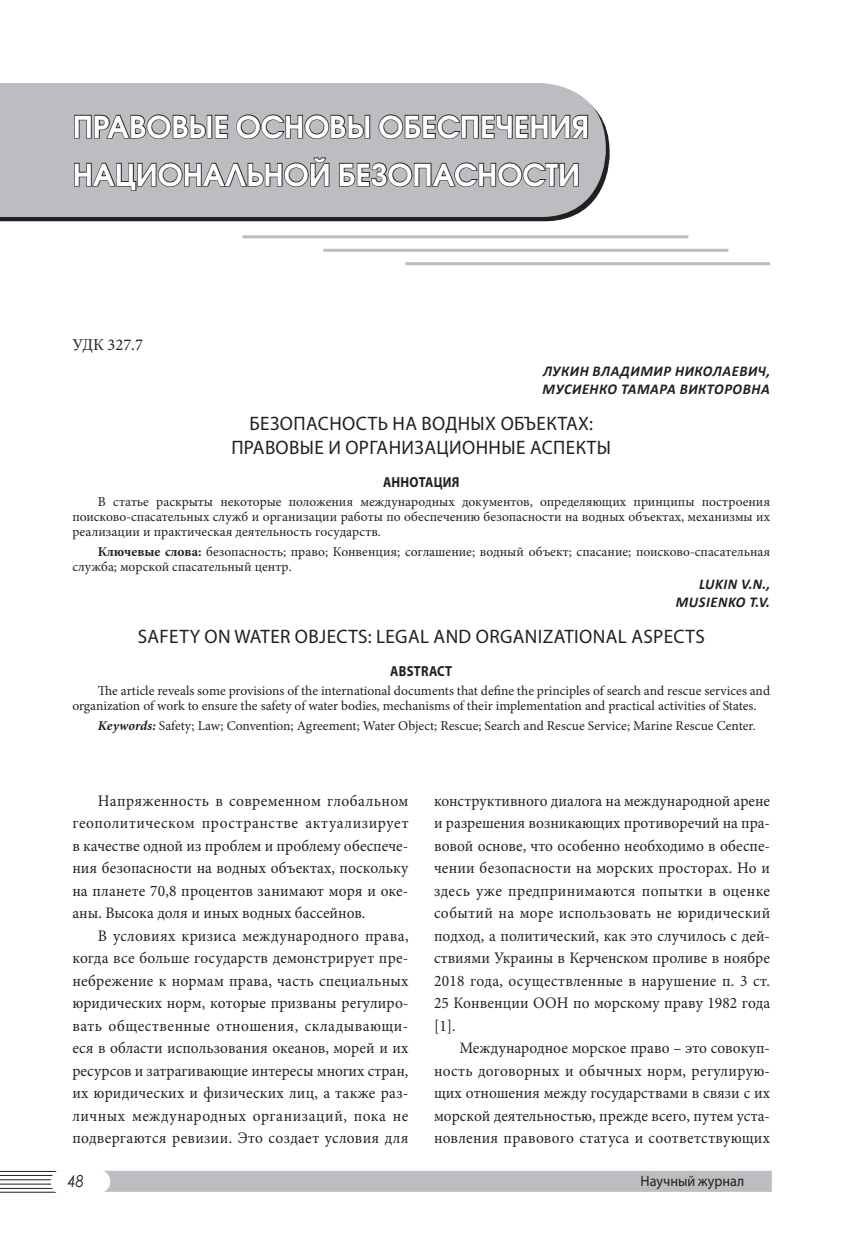
<style>
.page{position:relative;width:851px;height:1234px;background:#fff}
.page>*{position:absolute;margin:0;border:0;box-sizing:border-box;transform-origin:0 0}
.Раздел_Заголовок{font:600 30px/48px "Avant Garde Gothic C";color:#fff}
.Заголовок{font:19.5px/23.4px "Myriad Pro";letter-spacing:.02em;color:#231f20;text-align:center}
.ЗаголовокАнгл{font:19.5px "Myriad Pro";letter-spacing:.02em;color:#231f20}
.УДК{font:16.5px "Minion Pro";color:#231f20}
.t1{font:italic 16.5px "Century Gothic";color:#231f20;scale:.9 1}
.Основной_текст2{font:16.05px/22.5px "Minion Pro";letter-spacing:.015em;color:#231f20;text-align:justify;scale:.96 1}
.ФИО_русск{font:italic 700 15px "Calibri";letter-spacing:.04em;color:#231f20;scale:.96 1}
.ФИО_англ{font:italic 700 15px "Calibri";letter-spacing:.04em;color:#231f20;scale:.96 1}
.t2{font:15px "Myriad Pro";color:#231f20;scale:.94 1}
.АннотацЗагол{font:700 14.55px "Myriad Pro";letter-spacing:.02em;color:#231f20;scale:.87 1}
.АннотацТекст{font:13.5px/15px "Minion Pro";color:#231f20;text-align:justify}
.Ключ_слова{font:13.5px/15px "Minion Pro";color:#231f20}
.s1{font-weight:700}
.s2{font-weight:700;font-style:italic}
</style>
<div class="page">
<div style="left:99px;top:1170px;width:672px;height:21px;background:#bcbdc0"></div>
<div style="left:89px;top:1170px;width:20px;height:21px;background:#fff;border-radius:50%"></div>
<div style="left:88px;top:1169px;width:22px;height:23px;border:2px solid #fff;border-radius:50%"></div>
<hr style="left:0;top:1183px;width:63px;height:1px;background:#231f20">
<hr style="left:0;top:1170px;width:63px;height:1px;background:#231f20">
<hr style="left:0;top:1174px;width:63px;height:1px;background:#231f20">
<hr style="left:0;top:1178px;width:63px;height:1px;background:#231f20">
<hr style="left:0;top:1187px;width:63px;height:1px;background:#231f20">
<hr style="left:0;top:1191px;width:63px;height:1px;background:#231f20">
<div style="left:52px;top:1170px;width:17px;height:22px;background:#fff;border-radius:50%"></div>
<div style="left:51px;top:1169px;width:19px;height:24px;border:2px solid #fff;border-radius:50%"></div>
<svg style="left:0;top:126px;width:609px;height:95px;background:#433f40"></svg>
<div style="left:0;top:83px;width:605px;height:134px;background:#bcbdc0"></div>
<svg style="left:73px;top:114px;width:156px;height:26px;background:#8a898b"></svg>
<svg style="left:235px;top:114px;width:136px;height:26px;background:#8d8c8f"></svg>
<svg style="left:378px;top:114px;width:211px;height:26px;background:#89898b"></svg>
<svg style="left:73px;top:156px;width:257px;height:35px;background:#98989a"></svg>
<svg style="left:338px;top:162px;width:241px;height:26px;background:#8c8b8e"></svg>
<hr style="left:242px;top:235px;width:446px;height:3px;background:#bcbdc0">
<hr style="left:323px;top:249px;width:405px;height:3px;background:#bcbdc0">
<hr style="left:405px;top:262px;width:365px;height:3px;background:#bcbdc0">
<p class="Раздел_Заголовок" style="left:73px;top:102px;width:518px">ПРАВОВЫЕ ОСНОВЫ ОБЕСПЕЧЕНИЯ<br>НАЦИОНАЛЬНОЙ БЕЗОПАСНОСТИ</p>
<p class="УДК" style="left:72px;top:333px;width:72px">УДК 327.7</p>
<p class="ФИО_русск" style="left:543px;top:360px;width:238px">ЛУКИН ВЛАДИМИР НИКОЛАЕВИЧ,</p>
<p class="ФИО_русск" style="left:542px;top:378px;width:238px">МУСИЕНКО ТАМАРА ВИКТОРОВНА</p>
<p class="Заголовок" style="left:231px;top:411px;width:381px">БЕЗОПАСНОСТЬ НА ВОДНЫХ ОБЪЕКТАХ:<br>ПРАВОВЫЕ И ОРГАНИЗАЦИОННЫЕ АСПЕКТЫ</p>
<p class="АннотацЗагол" style="left:383px;top:472px;width:89px">АННОТАЦИЯ</p>
<p class="АннотацТекст" style="left:72px;top:494px;width:699px;text-indent:26px">В статье раскрыты некоторые положения международных документов, определяющих принципы построения поисково-спасательных служб и организации работы по обеспечению безопасности на водных объектах, механизмы их реализации и практическая деятельность государств.</p>
<p class="Ключ_слова" style="left:72px;top:543px;width:699px;text-indent:26px"><span class="s1">Ключевые слова:</span> безопасность; право; Конвенция; соглашение; водный объект; спасание; поисково-спасательная служба; морской спасательный центр.</p>
<p class="ФИО_англ" style="left:699px;top:573px;width:76px">LUKIN V.N.,</p>
<p class="ФИО_англ" style="left:675px;top:591px;width:100px">MUSIENKO T.V.</p>
<p class="ЗаголовокАнгл" style="left:138px;top:624px;width:568px">SAFETY ON WATER OBJECTS: LEGAL AND ORGANIZATIONAL ASPECTS</p>
<p class="АннотацЗагол" style="left:390px;top:661px;width:73px">ABSTRACT</p>
<p class="АннотацТекст" style="left:72px;top:683px;width:699px;text-indent:26px">The article reveals some provisions of the international documents that define the principles of search and rescue services and organization of work to ensure the safety of water bodies, mechanisms of their implementation and practical activities of States.</p>
<p class="Ключ_слова" style="left:98px;top:717px;width:659px"><span class="s2">Keywords:</span> Safety; Law; Convention; Agreement; Water Object; Rescue; Search and Rescue Service; Marine Rescue Center.</p>
<p class="Основной_текст2" style="left:72px;top:789px;width:351px;text-indent:26px">Напряженность в современном глобальном геополитическом пространстве актуализирует в качестве одной из проблем и проблему обеспече&shy;ния безопасности на водных объектах, поскольку на планете 70,8 процентов занимают моря и оке&shy;аны. Высока доля и иных водных бассейнов.</p>
<p class="Основной_текст2" style="left:72px;top:924px;width:351px;text-indent:26px">В условиях кризиса международного права, когда все больше государств демонстрирует пре&shy;небрежение к нормам права, часть специальных юридических норм, которые призваны регулиро&shy;вать общественные отношения, складывающи&shy;еся в области использования океанов, морей и их ресурсов и затрагивающие интересы многих стран, их юридических и физических лиц, а также раз&shy;личных международных организаций, пока не подвергаются ревизии. Это создает условия для</p>
<p class="Основной_текст2" style="left:434px;top:789px;width:352px">конструктивного диалога на международной арене и разрешения возникающих противоречий на пра&shy;вовой основе, что особенно необходимо в обеспе&shy;чении безопасности на морских просторах. Но и здесь уже предпринимаются попытки в оценке событий на море использовать не юридический подход, а политический, как это случилось с дей&shy;ствиями Украины в Керченском проливе в ноябре 2018 года, осуществленные в нарушение п. 3 ст.<br>25 Конвенции ООН по морскому праву 1982 года [1].</p>
<p class="Основной_текст2" style="left:434px;top:1036px;width:351px;text-indent:26px">Международное морское право – это совокуп&shy;ность договорных и обычных норм, регулирую&shy;щих отношения между государствами в связи с их морской деятельностью, прежде всего, путем уста&shy;новления правового статуса и соответствующих</p>
<p class="t1" style="left:68px;top:1169px;width:20px">48</p>
<p class="t2" style="left:640px;top:1171px;width:112px">Научный журнал</p>
</div>
